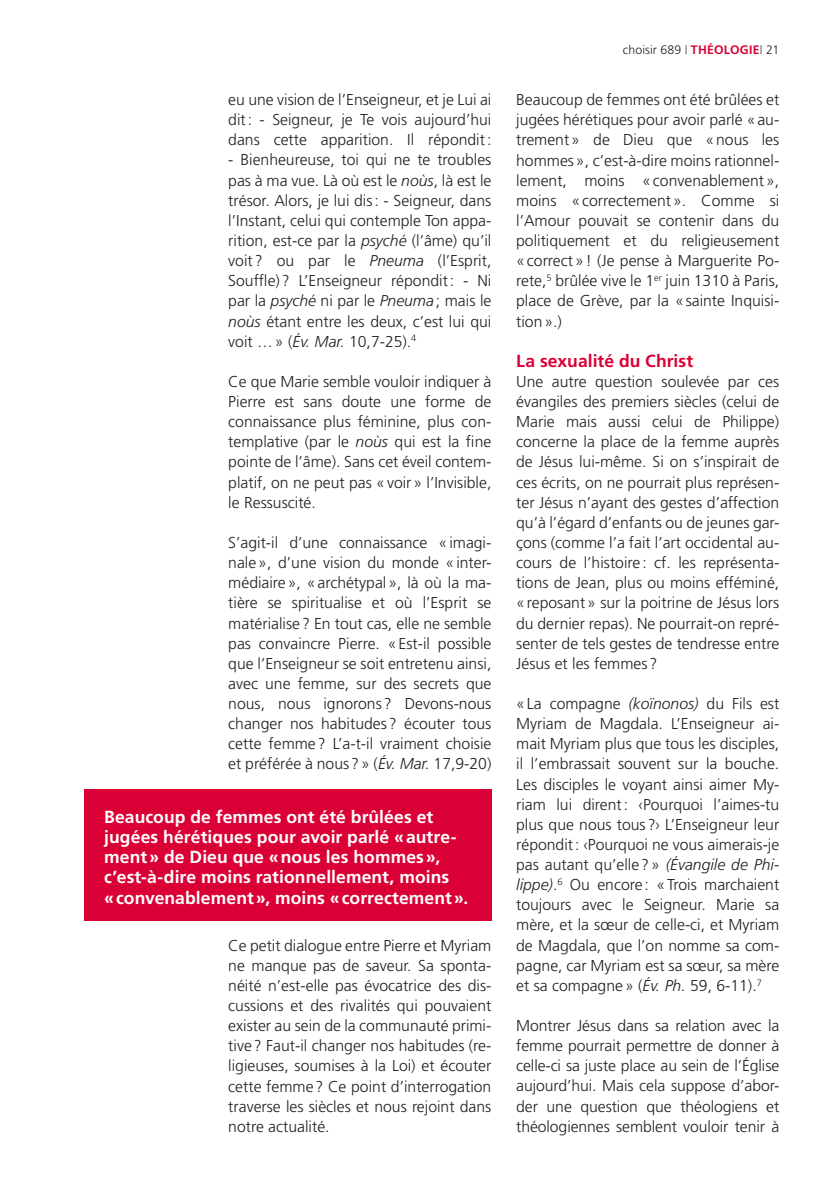
<style>
.page{position:relative;width:819px;height:1181px;background:#fff}
.page>*{position:absolute;margin:0;border:0;box-sizing:border-box;transform-origin:0 0}
.t1{font:700 17.5px/20.1px "Frutiger";letter-spacing:.005em;color:#fff}
.t2{font:700 17.5px "Frutiger";letter-spacing:.005em;color:#da0035}
.t3{font:300 15.75px/20.1px "Frutiger";color:#231f20;text-align:justify}
.t4{font:300 12.25px "Frutiger";letter-spacing:.01em;color:#231f20}
.s1{font-style:italic}
.s2{font-family:"Helvetica Neue"}
.s3{font-weight:700;color:#da0035}
</style>
<div class="page">
<div style="left:84px;top:789px;width:407px;height:132px;background:#da0035"></div>
<p class="t3" style="left:228px;top:89px;width:264px">eu une vision de l’Enseigneur, et je Lui ai dit: - Seigneur, je Te vois aujourd’hui dans cette apparition. Il répondit:</p>
<p class="t3" style="left:228px;top:150px;width:264px">- Bienheureuse, toi qui ne te troubles pas à ma vue. Là où est le <span class="s1">noùs</span>, là est le trésor. Alors, je lui dis: - Seigneur, dans l’Instant, celui qui contemple Ton appa&shy;rition, est-ce par la <span class="s1">psyché</span> (l’âme) qu’il voit ? ou par le <span class="s1">Pneuma</span> (l’Esprit, Souffle) ? L’Enseigneur répondit: - Ni par la <span class="s1">psyché</span> ni par le <span class="s1">Pneuma</span> ; mais le <span class="s1">noùs</span> étant entre les deux, c’est lui qui voit …» (<span class="s1">Év. Mar.</span> 10,7-25).<sup>4</sup></p>
<p class="t3" style="left:228px;top:371px;width:264px">Ce que Marie semble vouloir indiquer à Pierre est sans doute une forme de connaissance plus féminine, plus con&shy;templative (par le <span class="s1">noùs</span> qui est la fine pointe de l’âme). Sans cet éveil contem&shy;platif, on ne peut pas «voir» l’Invisible, le Ressuscité.</p>
<p class="t3" style="left:228px;top:532px;width:264px">S’agit-il d’une connaissance «imagi&shy;nale», d’une vision du monde «inter&shy;médiaire», «archétypal», là où la ma&shy;tière se spiritualise et où l’Esprit se matérialise ? En tout cas, elle ne semble pas convaincre Pierre. «Est-il possible que l’Enseigneur se soit entretenu ainsi, avec une femme, sur des secrets que nous, nous ignorons? Devons-nous changer nos habitudes ? écouter tous cette femme? L’a-t-il vraiment choisie et préférée à nous?» (<span class="s1">Év. Mar.</span> 17,9-20)</p>
<p class="t1" style="left:104px;top:806px;width:365px">Beaucoup de femmes ont été brûlées et jugées hérétiques pour avoir parlé «autre&shy;ment» de Dieu que «nous les hommes», c’est-à-dire moins rationnellement, moins «convenablement», moins «correctement».</p>
<p class="t3" style="left:228px;top:935px;width:264px">Ce petit dialogue entre Pierre et Myriam ne manque pas de saveur. Sa sponta&shy;néité n’est-elle pas évocatrice des dis&shy;cussions et des rivalités qui pouvaient exister au sein de la communauté primi&shy;tive ? Faut-il changer nos habitudes (re&shy;ligieuses, soumises à la Loi) et écouter cette femme ? Ce point d’interrogation traverse les siècles et nous rejoint dans notre actualité.</p>
<p class="t4" style="left:622px;top:43px;width:158px">choisir 689 <span class="s2">|</span> <span class="s3">THÉOLOGIE</span><span class="s2">|</span> 21</p>
<p class="t3" style="left:516px;top:90px;width:264px">Beaucoup de femmes ont été brûlées et jugées hérétiques pour avoir parlé «au&shy;trement» de Dieu que «nous les hommes», c’est-à-dire moins rationnel&shy;lement, moins «convenablement», moins «correctement». Comme si l’Amour pouvait se contenir dans du politiquement et du religieusement «correct»! (Je pense à Marguerite Po&shy;rete,<sup>5</sup> brûlée vive le 1<sup>er</sup> juin 1310 à Paris, place de Grève, par la «sainte Inquisi&shy;tion».)</p>
<p class="t2" style="left:516px;top:350px;width:179px">La sexualité du Christ</p>
<p class="t3" style="left:516px;top:371px;width:264px">Une autre question soulevée par ces évangiles des premiers siècles (celui de Marie mais aussi celui de Philippe) concerne la place de la femme auprès de Jésus lui-même. Si on s’inspirait de ces écrits, on ne pourrait plus représen&shy;ter Jésus n’ayant des gestes d’affection qu’à l’égard d’enfants ou de jeunes gar&shy;çons (comme l’a fait l’art occidental au&shy;cours de l’histoire : cf. les représenta&shy;tions de Jean, plus ou moins efféminé, «reposant» sur la poitrine de Jésus lors du dernier repas). Ne pourrait-on repré&shy;senter de tels gestes de tendresse entre Jésus et les femmes ?</p>
<p class="t3" style="left:516px;top:693px;width:264px">«La compagne <span class="s1">(koïnonos)</span> du Fils est Myriam de Magdala. L’Enseigneur ai&shy;mait Myriam plus que tous les disciples, il l’embrassait souvent sur la bouche.<br>Les disciples le voyant ainsi aimer My&shy;riam lui dirent: ‹Pourquoi l’aimes-tu plus que nous tous ?› L’Enseigneur leur répondit: ‹Pourquoi ne vous aimerais-je pas autant qu’elle ?» <span class="s1">(Évangile de Phi&shy;lippe)</span>.<sup>6</sup> Ou encore: «Trois marchaient toujours avec le Seigneur. Marie sa mère, et la sœur de celle-ci, et Myriam de Magdala, que l’on nomme sa com&shy;pagne, car Myriam est sa sœur, sa mère et sa compagne» (<span class="s1">Év. Ph.</span> 59, 6-11).<sup>7</sup></p>
<p class="t3" style="left:516px;top:1015px;width:264px">Montrer Jésus dans sa relation avec la femme pourrait permettre de donner à celle-ci sa juste place au sein de l’Église aujourd’hui. Mais cela suppose d’abor&shy;der une question que théologiens et théologiennes semblent vouloir tenir à</p>
</div>
